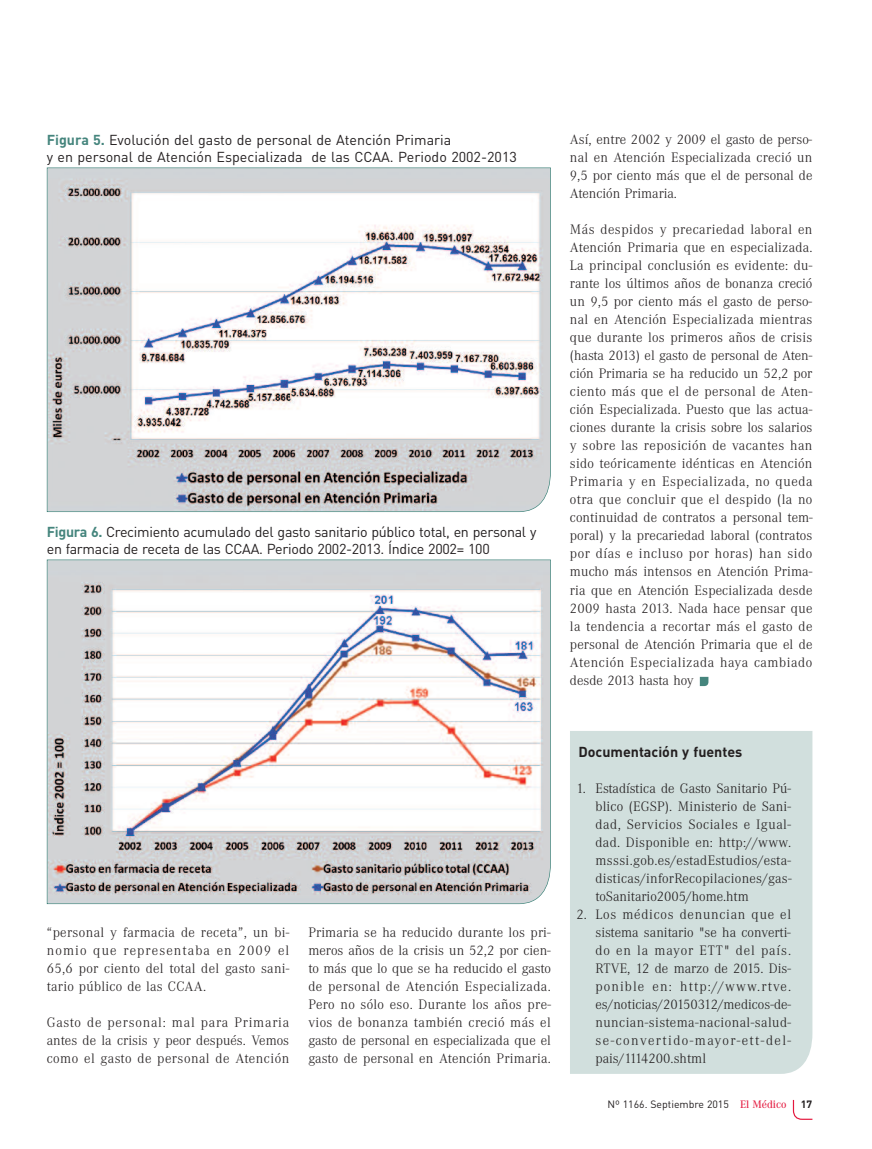
<style>
.page{position:relative;width:872px;height:1149px;background:#fff}
.page>*{position:absolute;margin:0;border:0;box-sizing:border-box;transform-origin:0 0}
.t1{font:300 14.25px/18px "Corporate A";letter-spacing:.015em;color:#231f20;text-align:justify}
.t2{font:14.25px/17.1px "DIN";letter-spacing:-.02em;color:#231f20}
.t3{font:14.25px/17.1px "DIN";color:#231f20}
.t4{font:700 14.25px "DIN";color:#231f20}
.t5{font:10.5px "DIN";color:#231f20}
.t6{font:700 10.5px "DIN";color:#231f20}
.s1{font-weight:700;color:#45857d}
.s2{font-family:"Corporate A";font-weight:500;font-size:11.25px;color:#e4183e}
</style>
<div class="page">
<div style="left:570px;top:731px;width:242px;height:342px;background:#d1dfdd"></div>
<svg style="left:792px;top:1099px;width:21px;height:21px"></svg>
<svg style="left:700px;top:676px;width:8px;height:9px"></svg>
<svg style="left:47px;top:167px;width:504px;height:345px"></svg>
<svg style="left:47px;top:559px;width:504px;height:344px"></svg>
<p class="t3" style="left:47px;top:131px;width:471px"><span class="s1">Figura 5.</span> Evolución del gasto de personal de Atención Primaria<br>y en personal de Atención Especializada de las CCAA. Periodo 2002-2013</p>
<p class="t2" style="left:47px;top:523px;width:491px"><span class="s1">Figura 6.</span> Crecimiento acumulado del gasto sanitario público total, en personal y en farmacia de receta de las CCAA. Periodo 2002-2013. Índice 2002= 100</p>
<p class="t1" style="left:570px;top:130px;width:244px">Así, entre 2002 y 2009 el gasto de perso&shy;nal en Atención Especializada creció un 9,5 por ciento más que el de personal de Atención Primaria.</p>
<p class="t1" style="left:570px;top:220px;width:244px">Más despidos y precariedad laboral en Atención Primaria que en especializada.<br>La principal conclusión es evidente: du&shy;rante los últimos años de bonanza creció un 9,5 por ciento más el gasto de perso&shy;nal en Atención Especializada mientras que durante los primeros años de crisis (hasta 2013) el gasto de personal de Aten&shy;ción Primaria se ha reducido un 52,2 por ciento más que el de personal de Aten&shy;ción Especializada. Puesto que las actua&shy;ciones durante la crisis sobre los salarios y sobre las reposición de vacantes han sido teóricamente idénticas en Atención Primaria y en Especializada, no queda otra que concluir que el despido (la no continuidad de contratos a personal tem&shy;poral) y la precariedad laboral (contratos por días e incluso por horas) han sido mucho más intensos en Atención Prima&shy;ria que en Atención Especializada desde 2009 hasta 2013. Nada hace pensar que la tendencia a recortar más el gasto de personal de Atención Primaria que el de Atención Especializada haya cambiado desde 2013 hasta hoy</p>
<p class="t1" style="left:47px;top:922px;width:244px">“personal y farmacia de receta”, un bi&shy;nomio que representaba en 2009 el 65,6 por ciento del total del gasto sani&shy;tario público de las CCAA.</p>
<p class="t1" style="left:47px;top:1012px;width:244px">Gasto de personal: mal para Primaria antes de la crisis y peor después. Vemos como el gasto de personal de Atención</p>
<p class="t1" style="left:308px;top:922px;width:244px">Primaria se ha reducido durante los pri&shy;meros años de la crisis un 52,2 por cien&shy;to más que lo que se ha reducido el gasto de personal de Atención Especializada.<br>Pero no sólo eso. Durante los años pre&shy;vios de bonanza también creció más el gasto de personal en especializada que el gasto de personal en Atención Primaria.</p>
<p class="t4" style="left:578px;top:743px;width:165px">Documentación y fuentes</p>
<p class="t1" style="left:595px;top:778px;width:198px;text-indent:-19px">1. Estadística de Gasto Sanitario Pú&shy;blico (EGSP). Ministerio de Sani&shy;dad, Servicios Sociales e Igual&shy;dad. Disponible en: http://www. msssi.gob.es/estadEstudios/esta&shy;disticas/inforRecopilaciones/gas&shy;toSanitario2005/home.htm</p>
<p class="t1" style="left:595px;top:904px;width:197px;text-indent:-19px">2. Los médicos denuncian que el sistema sanitario "se ha converti&shy;do en la mayor ETT" del país.<br>RTVE, 12 de marzo de 2015. Dis&shy;ponible en: http://www.rtve. es/noticias/20150312/medicos-de&shy;nuncian-sistema-nacional-salud&shy;se-convertido-mayor-ett-del&shy;pais/1114200.shtml</p>
<p class="t5" style="left:607px;top:1097px;width:180px">Nº 1166. Septiembre 2015 <span class="s2">El Médico</span></p>
<p class="t6" style="left:801px;top:1098px;width:13px">17</p>
</div>
